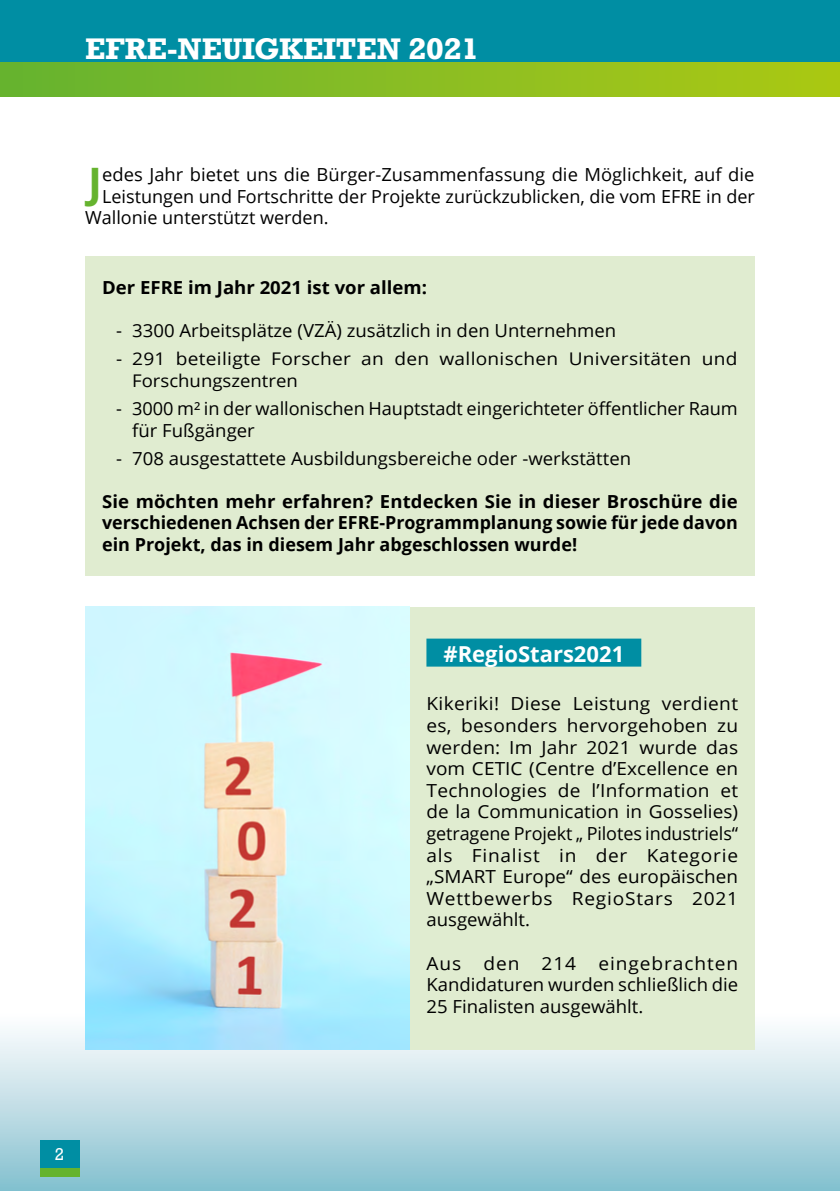
<style>
.page{position:relative;width:840px;height:1191px;background:#fff}
.page>*{position:absolute;margin:0;border:0;box-sizing:border-box;transform-origin:0 0}
.body_lettrine{font:700 42px "Open Sans";color:#65b32e}
.t1{font:700 28px "Rockwell";color:#fff}
.AXE{font:700 22px "Open Sans";color:#fff}
.BODY{font:18px/21.6px "Open Sans";color:#000;text-align:justify;scale:1.06 1}
.BODY-2{font:700 18px/21.6px "Open Sans";color:#000;text-align:justify}
.BODY-3{font:18px/21.6px "Open Sans";color:#000}
.body_lettrine-2{font:18px "Open Sans";color:#000}
.BODY-4{font:17.4px/21.6px "Open Sans";letter-spacing:.015em;color:#000;scale:1.09 1}
.t2{font:16px "Rockwell";color:#fff}
</style>
<div class="page">
<div style="left:0;top:1006px;width:839px;height:185px;background:linear-gradient(to bottom,#fff,#86c0cf)"></div>
<div style="left:0;top:0;width:839px;height:62px;background:#008ea3"></div>
<div style="left:0;top:62px;width:839px;height:34px;background:linear-gradient(to right,#66b331,#acc814)"></div>
<div style="left:409px;top:607px;width:345px;height:442px;background:#e0ecd0"></div>
<div style="left:426px;top:638px;width:215px;height:28px;background:#008ea3"></div>
<div style="left:85px;top:256px;width:669px;height:319px;background:#e0ecd0"></div>
<img style="left:86px;top:607px;width:323px;height:442px">
<div style="left:40px;top:1145px;width:51px;height:46px;background:linear-gradient(to bottom,#a5d0db,#82c1cf)"></div>
<div style="left:40px;top:1140px;width:39px;height:28px;background:#008ea3"></div>
<div style="left:40px;top:1168px;width:39px;height:8px;background:#65b32e"></div>
<p class="t1" style="left:85px;top:30px;width:395px">EFRE-NEUIGKEITEN 2021</p>
<p class="body_lettrine" style="left:88px;top:153px;width:15px">J</p>
<p class="body_lettrine-2" style="left:102px;top:162px;width:653px">edes Jahr bietet uns die Bürger-Zusammenfassung die Möglichkeit, auf die</p>
<p class="body_lettrine-2" style="left:102px;top:184px;width:653px">Leistungen und Fortschritte der Projekte zurückzublicken, die vom EFRE in der</p>
<p class="body_lettrine-2" style="left:85px;top:205px;width:245px">Wallonie unterstützt werden.</p>
<p class="BODY-2" style="left:102px;top:276px;width:326px">Der EFRE im Jahr 2021 ist vor allem:</p>
<p class="BODY-3" style="left:116px;top:319px;width:501px">- 3300 Arbeitsplätze (VZÄ) zusätzlich in den Unternehmen</p>
<p class="BODY-4" style="left:132px;top:348px;width:556px;text-indent:-16px">- 291 beteiligte Forscher an den wallonischen Universitäten und<br>Forschungszentren</p>
<p class="BODY-3" style="left:132px;top:397px;width:607px;text-indent:-16px">- 3000 m² in der wallonischen Hauptstadt eingerichteter öffentlicher Raum für Fußgänger</p>
<p class="BODY-3" style="left:116px;top:447px;width:516px">- 708 ausgestattete Ausbildungsbereiche oder -werkstätten</p>
<p class="BODY-2" style="left:102px;top:490px;width:637px">Sie möchten mehr erfahren? Entdecken Sie in dieser Broschüre die verschiedenen Achsen der EFRE-Programmplanung sowie für jede davon ein Projekt, das in diesem Jahr abgeschlossen wurde!</p>
<p class="AXE" style="left:443px;top:638px;width:182px">#RegioStars2021</p>
<p class="BODY" style="left:426px;top:692px;width:295px">Kikeriki! Diese Leistung verdient es, besonders hervorgehoben zu werden: Im Jahr 2021 wurde das vom CETIC (Centre d’Excellence en Technologies de l’Information et de la Communication in Gosselies) getragene Projekt „ Pilotes industriels“ als Finalist in der Kategorie „SMART Europe“ des europäischen Wettbewerbs RegioStars 2021 ausgewählt.</p>
<p class="BODY" style="left:426px;top:952px;width:295px">Aus den 214 eingebrachten Kandidaturen wurden schließlich die 25 Finalisten ausgewählt.</p>
<p class="t2" style="left:55px;top:1144px;width:11px">2</p>
</div>
